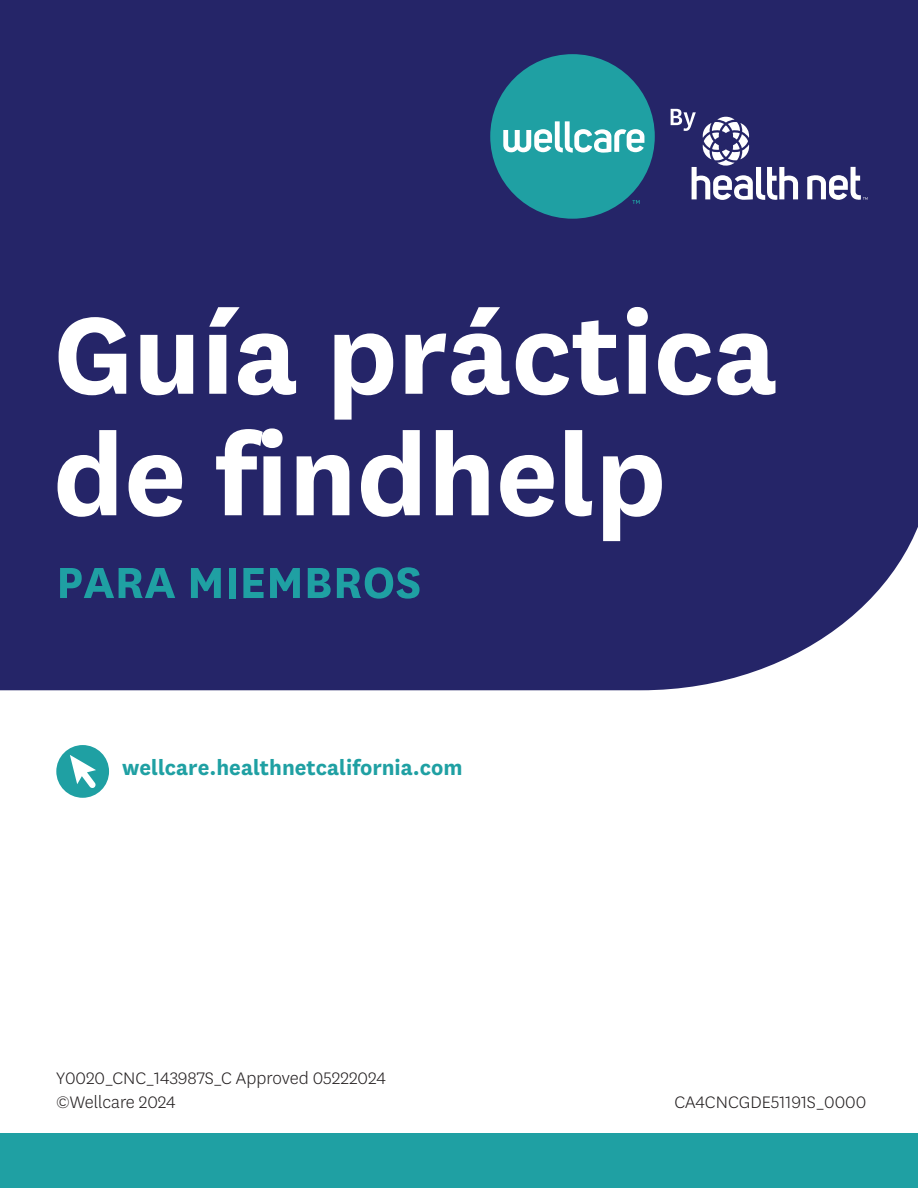
<style>
.page{position:relative;width:918px;height:1188px;background:#fff}
.page>*{position:absolute;margin:0;border:0;box-sizing:border-box;transform-origin:0 0}
.t1{font:700 127.5px/121.5px "Centene Sans";color:#fff}
.t2{font:700 51px "Centene Sans";color:#1fa0a3}
.t3{font:700 24px "Centene Sans";color:#1fa0a3}
.t4{font:300 19.5px "Centene Sans";color:#231f20}
</style>
<div class="page">
<div style="left:0;top:0;width:918px;height:140px;background:#252568"></div>
<div style="left:0;top:61px;width:918px;height:629px;background:#252568"></div>
<svg style="left:632px;top:200px;width:8px;height:4px"></svg>
<div style="left:490px;top:54px;width:165px;height:165px;background:#1fa0a3;border-radius:50%"></div>
<svg style="left:671px;top:109px;width:127px;height:91px"></svg>
<svg style="left:807px;top:167px;width:61px;height:33px"></svg>
<svg style="left:503px;top:121px;width:141px;height:32px"></svg>
<div style="left:56px;top:745px;width:53px;height:53px;background:#1fa0a3;border-radius:50%"></div>
<svg style="left:70px;top:755px;width:26px;height:33px"></svg>
<div style="left:0;top:1134px;width:918px;height:54px;background:#1fa0a3"></div>
<h1 class="t1" style="left:53px;top:285px;width:726px">Guía práctica de findhelp</h1>
<h2 class="t2" style="left:56px;top:546px;width:367px">PARA MIEMBROS</h2>
<p class="t3" style="left:122px;top:751px;width:342px">wellcare.healthnetcalifornia.com</p>
<p class="t4" style="left:56px;top:1066px;width:331px">Y0020_CNC_143987S_C Approved 05222024</p>
<p class="t4" style="left:56px;top:1090px;width:121px">©Wellcare 2024</p>
<p class="t4" style="left:674px;top:1090px;width:193px">CA4CNCGDE51191S_0000</p>
</div>
